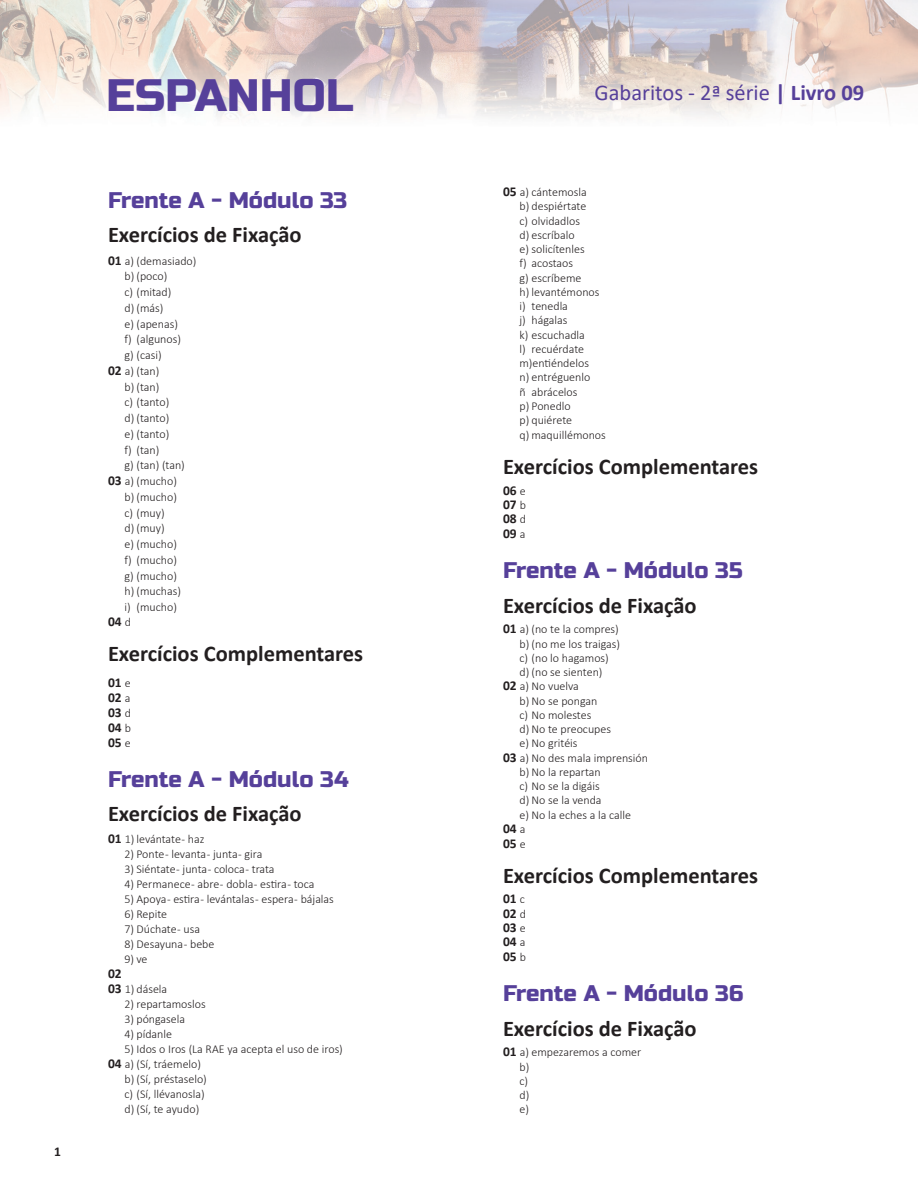
<style>
.page{position:relative;width:918px;height:1188px;background:#fff}
.page>*{position:absolute;margin:0;border:0;box-sizing:border-box;transform-origin:0 0}
.t1{font:45.15px "Russo One";color:#56409a}
.TEO__Título__PESO_2{font:700 22.5px "Calibri";color:#231f20}
.TEO__Título__PESO_1{font:22.5px "Russo One";color:#56409a}
.t2{font:22.5px "Calibri";color:#56409a}
.t3{font:700 13.5px "Calibri";color:#231f20}
.EX__gab5_item_identa{font:300 12px "Calibri";color:#231f20}
.s1{font-weight:700;font-size:13.5px}
.s2{font-weight:300;font-size:12px}
.s3{font-weight:700}
</style>
<div class="page">
<img style="left:0;top:0;width:918px;height:119px">
<p class="t3" style="left:54px;top:1142px;width:8px">1</p>
<h1 class="t1" style="left:106px;top:69px;width:249px">ESPANHOL</h1>
<p class="TEO__Título__PESO_1" style="left:108px;top:187px;width:241px">Frente A - Módulo 33</p>
<p class="TEO__Título__PESO_2" style="left:108px;top:219px;width:195px">Exercícios de Fixação</p>
<p class="EX__gab5_item_identa" style="left:108px;top:253px;width:90px"><span class="s1">01</span> a) (demasiado)</p>
<p class="EX__gab5_item_identa" style="left:124px;top:269px;width:44px">b) (poco)</p>
<p class="EX__gab5_item_identa" style="left:124px;top:285px;width:48px">c) (mitad)</p>
<p class="EX__gab5_item_identa" style="left:124px;top:300px;width:40px">d) (más)</p>
<p class="EX__gab5_item_identa" style="left:124px;top:316px;width:55px">e) (apenas)</p>
<p class="EX__gab5_item_identa" style="left:124px;top:332px;width:58px">f) (algunos)</p>
<p class="EX__gab5_item_identa" style="left:124px;top:348px;width:39px">g) (casi)</p>
<p class="EX__gab5_item_identa" style="left:108px;top:363px;width:53px"><span class="s1">02</span> a) (tan)</p>
<p class="EX__gab5_item_identa" style="left:124px;top:379px;width:36px">b) (tan)</p>
<p class="EX__gab5_item_identa" style="left:124px;top:395px;width:46px">c) (tanto)</p>
<p class="EX__gab5_item_identa" style="left:124px;top:411px;width:46px">d) (tanto)</p>
<p class="EX__gab5_item_identa" style="left:124px;top:426px;width:46px">e) (tanto)</p>
<p class="EX__gab5_item_identa" style="left:124px;top:442px;width:36px">f) (tan)</p>
<p class="EX__gab5_item_identa" style="left:124px;top:458px;width:62px">g) (tan) (tan)</p>
<p class="EX__gab5_item_identa" style="left:108px;top:474px;width:70px"><span class="s1">03</span> a) (mucho)</p>
<p class="EX__gab5_item_identa" style="left:124px;top:489px;width:54px">b) (mucho)</p>
<p class="EX__gab5_item_identa" style="left:124px;top:505px;width:42px">c) (muy)</p>
<p class="EX__gab5_item_identa" style="left:124px;top:521px;width:42px">d) (muy)</p>
<p class="EX__gab5_item_identa" style="left:124px;top:537px;width:54px">e) (mucho)</p>
<p class="EX__gab5_item_identa" style="left:124px;top:552px;width:54px">f) (mucho)</p>
<p class="EX__gab5_item_identa" style="left:124px;top:568px;width:54px">g) (mucho)</p>
<p class="EX__gab5_item_identa" style="left:124px;top:584px;width:58px">h) (muchas)</p>
<p class="EX__gab5_item_identa" style="left:124px;top:600px;width:54px">i) (mucho)</p>
<p class="t3" style="left:108px;top:612px;width:24px">04 <span class="s2">d</span></p>
<p class="TEO__Título__PESO_2" style="left:108px;top:638px;width:257px">Exercícios Complementares</p>
<p class="t3" style="left:108px;top:673px;width:24px">01 <span class="s2">e</span></p>
<p class="t3" style="left:108px;top:688px;width:24px">02 <span class="s2">a</span></p>
<p class="t3" style="left:108px;top:703px;width:24px">03 <span class="s2">d</span></p>
<p class="t3" style="left:108px;top:718px;width:24px">04 <span class="s2">b</span></p>
<p class="t3" style="left:108px;top:733px;width:24px">05 <span class="s2">e</span></p>
<p class="TEO__Título__PESO_1" style="left:108px;top:766px;width:242px">Frente A - Módulo 34</p>
<p class="TEO__Título__PESO_2" style="left:108px;top:798px;width:195px">Exercícios de Fixação</p>
<p class="EX__gab5_item_identa" style="left:108px;top:831px;width:98px"><span class="s1">01</span> 1) levántate - haz</p>
<p class="EX__gab5_item_identa" style="left:124px;top:846px;width:139px">2) Ponte - levanta - junta - gira</p>
<p class="EX__gab5_item_identa" style="left:124px;top:861px;width:152px">3) Siéntate - junta - coloca - trata</p>
<p class="EX__gab5_item_identa" style="left:124px;top:876px;width:191px">4) Permanece- abre- dobla- estira- toca</p>
<p class="EX__gab5_item_identa" style="left:124px;top:891px;width:211px">5) Apoya- estira- levántalas- espera- bájalas</p>
<p class="EX__gab5_item_identa" style="left:124px;top:906px;width:44px">6) Repite</p>
<p class="EX__gab5_item_identa" style="left:124px;top:921px;width:77px">7) Dúchate - usa</p>
<p class="EX__gab5_item_identa" style="left:124px;top:936px;width:91px">8) Desayuna - bebe</p>
<p class="EX__gab5_item_identa" style="left:124px;top:951px;width:25px">9) ve</p>
<p class="t3" style="left:108px;top:964px;width:15px">02</p>
<p class="EX__gab5_item_identa" style="left:108px;top:981px;width:61px"><span class="s1">03</span> 1) dásela</p>
<p class="EX__gab5_item_identa" style="left:124px;top:996px;width:83px">2) repartamoslos</p>
<p class="EX__gab5_item_identa" style="left:124px;top:1011px;width:62px">3) póngasela</p>
<p class="EX__gab5_item_identa" style="left:124px;top:1026px;width:49px">4) pídanle</p>
<p class="EX__gab5_item_identa" style="left:124px;top:1041px;width:220px">5) Idos o Iros (La RAE ya acepta el uso de iros)</p>
<p class="EX__gab5_item_identa" style="left:108px;top:1056px;width:95px"><span class="s1">04</span> a) (Sí, tráemelo)</p>
<p class="EX__gab5_item_identa" style="left:124px;top:1071px;width:84px">b) (Sí, préstaselo)</p>
<p class="EX__gab5_item_identa" style="left:124px;top:1086px;width:82px">c) (Sí, llévanosla)</p>
<p class="EX__gab5_item_identa" style="left:124px;top:1101px;width:76px">d) (Sí, te ayudo)</p>
<h2 class="t2" style="left:595px;top:77px;width:271px">Gabaritos - 2ª série <span class="s3">| Livro 09</span></h2>
<p class="EX__gab5_item_identa" style="left:503px;top:185px;width:85px"><span class="s1">05</span> a) cántemosla</p>
<p class="EX__gab5_item_identa" style="left:520px;top:199px;width:68px">b) despiértate</p>
<p class="EX__gab5_item_identa" style="left:520px;top:213px;width:62px">c) olvidadlos</p>
<p class="EX__gab5_item_identa" style="left:520px;top:227px;width:57px">d) escríbalo</p>
<p class="EX__gab5_item_identa" style="left:520px;top:242px;width:67px">e) solicítenles</p>
<p class="EX__gab5_item_identa" style="left:520px;top:256px;width:55px">f) acostaos</p>
<p class="EX__gab5_item_identa" style="left:520px;top:270px;width:64px">g) escríbeme</p>
<p class="EX__gab5_item_identa" style="left:520px;top:284px;width:82px">h) levantémonos</p>
<p class="EX__gab5_item_identa" style="left:520px;top:299px;width:50px">i) tenedla</p>
<p class="EX__gab5_item_identa" style="left:520px;top:313px;width:49px">j) hágalas</p>
<p class="EX__gab5_item_identa" style="left:520px;top:327px;width:67px">k) escuchadla</p>
<p class="EX__gab5_item_identa" style="left:520px;top:341px;width:66px">l) recuérdate</p>
<p class="EX__gab5_item_identa" style="left:520px;top:356px;width:71px">m)entiéndelos</p>
<p class="EX__gab5_item_identa" style="left:520px;top:370px;width:72px">n) entréguenlo</p>
<p class="EX__gab5_item_identa" style="left:520px;top:384px;width:60px">ñ abrácelos</p>
<p class="EX__gab5_item_identa" style="left:520px;top:398px;width:53px">p) Ponedlo</p>
<p class="EX__gab5_item_identa" style="left:520px;top:413px;width:54px">p) quiérete</p>
<p class="EX__gab5_item_identa" style="left:520px;top:428px;width:88px">q) maquillémonos</p>
<p class="TEO__Título__PESO_2" style="left:503px;top:451px;width:257px">Exercícios Complementares</p>
<p class="t3" style="left:503px;top:481px;width:24px">06 <span class="s2">e</span></p>
<p class="t3" style="left:503px;top:495px;width:24px">07 <span class="s2">b</span></p>
<p class="t3" style="left:503px;top:509px;width:24px">08 <span class="s2">d</span></p>
<p class="t3" style="left:503px;top:524px;width:24px">09 <span class="s2">a</span></p>
<p class="TEO__Título__PESO_1" style="left:503px;top:557px;width:241px">Frente A - Módulo 35</p>
<p class="TEO__Título__PESO_2" style="left:503px;top:589px;width:195px">Exercícios de Fixação</p>
<p class="EX__gab5_item_identa" style="left:503px;top:622px;width:117px"><span class="s1">01</span> a) (no te la compres)</p>
<p class="EX__gab5_item_identa" style="left:520px;top:636px;width:102px">b) (no me los traigas)</p>
<p class="EX__gab5_item_identa" style="left:520px;top:650px;width:91px">c) (no lo hagamos)</p>
<p class="EX__gab5_item_identa" style="left:520px;top:665px;width:84px">d) (no se sienten)</p>
<p class="EX__gab5_item_identa" style="left:503px;top:679px;width:77px"><span class="s1">02</span> a) No vuelva</p>
<p class="EX__gab5_item_identa" style="left:520px;top:693px;width:79px">b) No se pongan</p>
<p class="EX__gab5_item_identa" style="left:520px;top:707px;width:73px">c) No molestes</p>
<p class="EX__gab5_item_identa" style="left:520px;top:722px;width:93px">d) No te preocupes</p>
<p class="EX__gab5_item_identa" style="left:520px;top:736px;width:60px">e) No gritéis</p>
<p class="EX__gab5_item_identa" style="left:503px;top:750px;width:147px"><span class="s1">03</span> a) No des mala imprensión</p>
<p class="EX__gab5_item_identa" style="left:520px;top:764px;width:83px">b) No la repartan</p>
<p class="EX__gab5_item_identa" style="left:520px;top:779px;width:82px">c) No se la digáis</p>
<p class="EX__gab5_item_identa" style="left:520px;top:793px;width:84px">d) No se la venda</p>
<p class="EX__gab5_item_identa" style="left:520px;top:807px;width:113px">e) No la eches a la calle</p>
<p class="t3" style="left:503px;top:819px;width:24px">04 <span class="s2">a</span></p>
<p class="t3" style="left:503px;top:834px;width:24px">05 <span class="s2">e</span></p>
<p class="TEO__Título__PESO_2" style="left:503px;top:859px;width:257px">Exercícios Complementares</p>
<p class="t3" style="left:503px;top:889px;width:23px">01 <span class="s2">c</span></p>
<p class="t3" style="left:503px;top:904px;width:24px">02 <span class="s2">d</span></p>
<p class="t3" style="left:503px;top:918px;width:24px">03 <span class="s2">e</span></p>
<p class="t3" style="left:503px;top:932px;width:24px">04 <span class="s2">a</span></p>
<p class="t3" style="left:503px;top:947px;width:24px">05 <span class="s2">b</span></p>
<p class="TEO__Título__PESO_1" style="left:503px;top:980px;width:242px">Frente A - Módulo 36</p>
<p class="TEO__Título__PESO_2" style="left:503px;top:1012px;width:195px">Exercícios de Fixação</p>
<p class="EX__gab5_item_identa" style="left:503px;top:1045px;width:140px"><span class="s1">01</span> a) empezaremos a comer</p>
<p class="EX__gab5_item_identa" style="left:520px;top:1059px;width:11px">b)</p>
<p class="EX__gab5_item_identa" style="left:520px;top:1073px;width:10px">c)</p>
<p class="EX__gab5_item_identa" style="left:520px;top:1088px;width:11px">d)</p>
<p class="EX__gab5_item_identa" style="left:520px;top:1102px;width:11px">e)</p>
</div>
